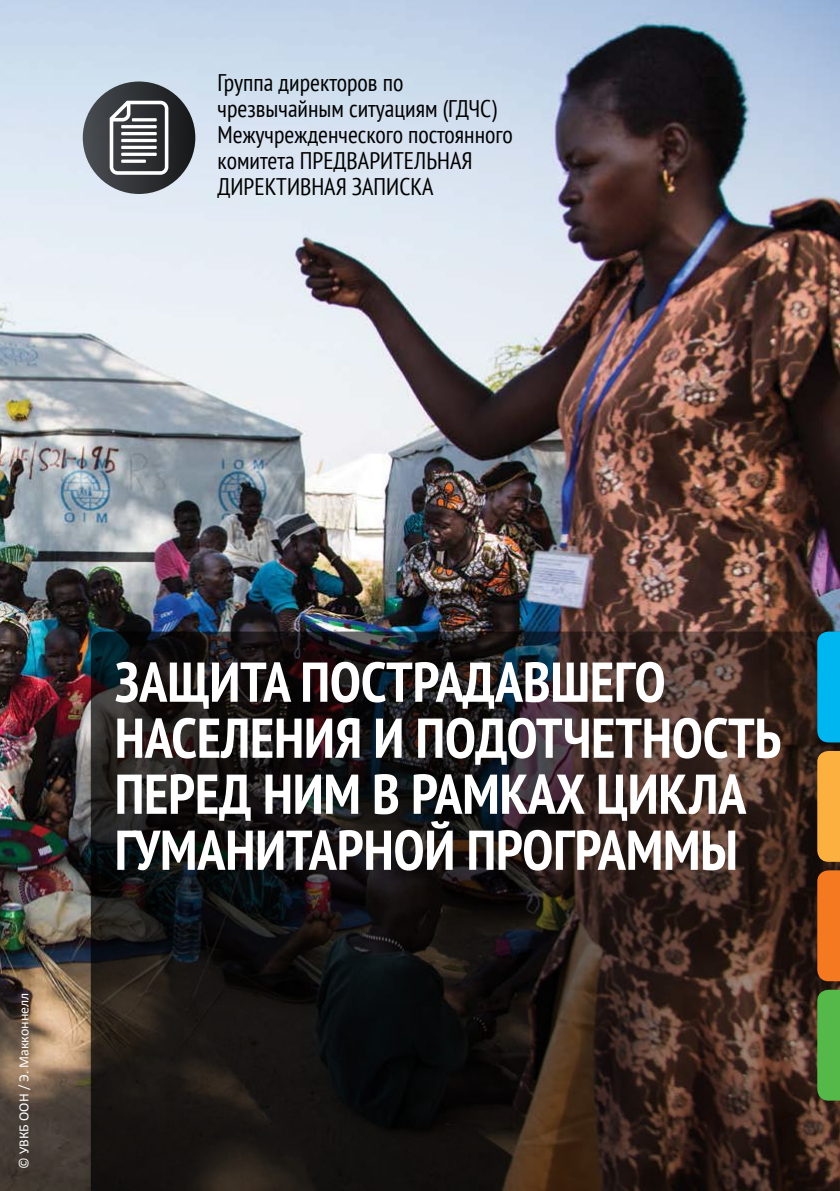
<style>
.page{position:relative;width:840px;height:1191px;background:#fff}
.page>*{position:absolute;margin:0;border:0;box-sizing:border-box;transform-origin:0 0}
.t1{font:700 condensed 56px/56px "PT Sans";color:#fff}
.t2{font:condensed 24px/26px "PT Sans";color:#000}
.t3{font:14px "Calibri";color:#fff}
</style>
<div class="page">
<img style="left:0;top:0;width:839px;height:1191px">
<svg style="left:91px;top:631px;width:748px;height:560px"></svg>
<svg style="left:83px;top:81px;width:112px;height:113px"></svg>
<svg style="left:110px;top:101px;width:58px;height:74px"></svg>
<svg style="left:121px;top:159px;width:25px;height:4px"></svg>
<hr style="left:121px;top:146px;width:36px;height:3px;background:#fff">
<hr style="left:121px;top:153px;width:36px;height:3px;background:#fff">
<hr style="left:121px;top:139px;width:36px;height:3px;background:#fff">
<hr style="left:121px;top:132px;width:36px;height:3px;background:#fff">
<hr style="left:121px;top:125px;width:36px;height:3px;background:#fff">
<hr style="left:132px;top:118px;width:25px;height:3px;background:#fff">
<svg style="left:816px;top:989px;width:23px;height:111px"></svg>
<svg style="left:816px;top:870px;width:23px;height:111px"></svg>
<svg style="left:816px;top:751px;width:23px;height:111px"></svg>
<svg style="left:816px;top:631px;width:23px;height:111px"></svg>
<p class="t2" style="left:217px;top:69px;width:296px">Группа директоров по чрезвычайным ситуациям (ГДЧС)<br>Межучрежденческого постоянного комитета ПРЕДВАРИТЕЛЬНАЯ<br>ДИРЕКТИВНАЯ ЗАПИСКА</p>
<p class="t3" style="left:14px;top:1169px;width:178px;rotate:-90deg">© УВКБ ООН / Э. Макконнелл</p>
<h1 class="t1" style="left:115px;top:653px;width:667px">ЗАЩИТА ПОСТРАДАВШЕГО<br>НАСЕЛЕНИЯ И ПОДОТЧЕТНОСТЬ<br>ПЕРЕД НИМ В РАМКАХ ЦИКЛА<br>ГУМАНИТАРНОЙ ПРОГРАММЫ</h1>
</div>
